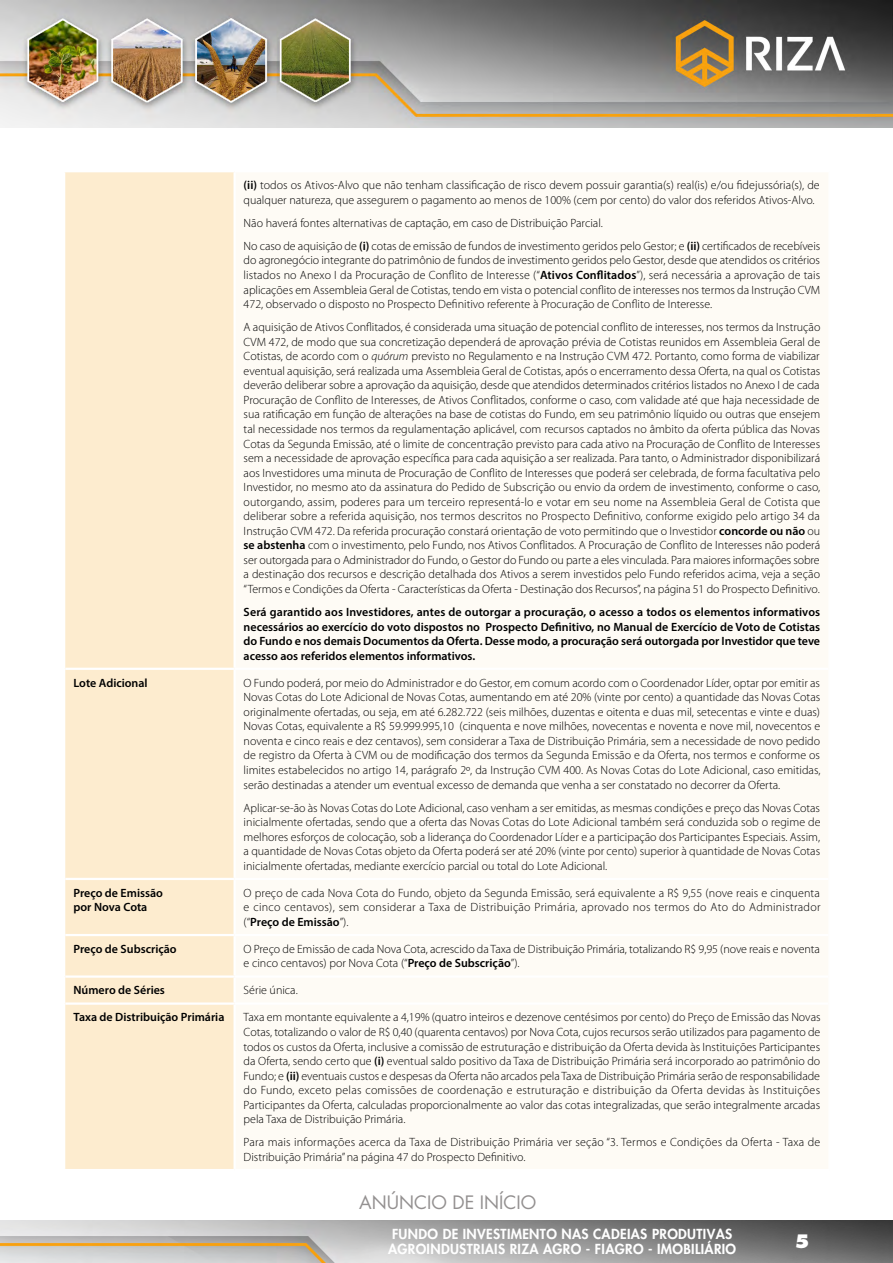
<style>
.page{position:relative;width:893px;height:1263px;background:#fff}
.page>*{position:absolute;margin:0;border:0;box-sizing:border-box;transform-origin:0 0}
.t1{font:18px "Futura PRO";color:#939090}
.t2{font:800 18px "Futura LT";color:#fff}
.t3{font:800 13.5px/15px "Futura PRO";letter-spacing:.025em;color:#fff}
.t4{font:300 12px/14.5px "Myriad Pro";color:#000;text-align:justify}
.t5{font:600 12px/14.5px "Myriad Pro";color:#000;text-align:justify}
.s1{font-weight:600}
.s2{font-style:italic}
</style>
<div class="page">
<img style="left:0;top:1220px;width:893px;height:43px">
<img style="left:0;top:0;width:893px;height:127px">
<div style="left:65px;top:172px;width:168px;height:997px;background:#fdeccf"></div>
<hr style="left:65px;top:668px;width:170px;height:2px;background:#fff">
<hr style="left:65px;top:878px;width:170px;height:2px;background:#fff">
<hr style="left:65px;top:934px;width:170px;height:2px;background:#fff">
<hr style="left:65px;top:975px;width:170px;height:3px;background:#fff">
<hr style="left:65px;top:1002px;width:170px;height:3px;background:#fff">
<p class="t4" style="left:244px;top:178px;width:578px"><span class="s1">(ii)</span> todos os Ativos-Alvo que não tenham classificação de risco devem possuir garantia(s) real(is) e/ou fidejussória(s), de qualquer natureza, que assegurem o pagamento ao menos de 100% (cem por cento) do valor dos referidos Ativos-Alvo.</p>
<p class="t4" style="left:244px;top:211px;width:578px;line-height:23.1px">Não haverá fontes alternativas de captação, em caso de Distribuição Parcial.<br>No caso de aquisição de <span class="s1">(i)</span> cotas de emissão de fundos de investimento geridos pelo Gestor; e <span class="s1">(ii)</span> certificados de recebíveis</p>
<p class="t4" style="left:244px;top:253px;width:578px">do agronegócio integrante do patrimônio de fundos de investimento geridos pelo Gestor, desde que atendidos os critérios listados no Anexo I da Procuração de Conflito de Interesse (“<span class="s1">Ativos Conflitados</span>”), será necessária a aprovação de tais aplicações em Assembleia Geral de Cotistas, tendo em vista o potencial conflito de interesses nos termos da Instrução CVM 472, observado o disposto no Prospecto Definitivo referente à Procuração de Conflito de Interesse.</p>
<p class="t4" style="left:244px;top:320px;width:578px">A aquisição de Ativos Conflitados, é considerada uma situação de potencial conflito de interesses, nos termos da Instrução CVM 472, de modo que sua concretização dependerá de aprovação prévia de Cotistas reunidos em Assembleia Geral de Cotistas, de acordo com o <span class="s2">quórum</span> previsto no Regulamento e na Instrução CVM 472. Portanto, como forma de viabilizar eventual aquisição, será realizada uma Assembleia Geral de Cotistas, após o encerramento dessa Oferta, na qual os Cotistas deverão deliberar sobre a aprovação da aquisição, desde que atendidos determinados critérios listados no Anexo I de cada Procuração de Conflito de Interesses, de Ativos Conflitados, conforme o caso, com validade até que haja necessidade de sua ratificação em função de alterações na base de cotistas do Fundo, em seu patrimônio líquido ou outras que ensejem tal necessidade nos termos da regulamentação aplicável, com recursos captados no âmbito da oferta pública das Novas Cotas da Segunda Emissão, até o limite de concentração previsto para cada ativo na Procuração de Conflito de Interesses sem a necessidade de aprovação específica para cada aquisição a ser realizada. Para tanto, o Administrador disponibilizará aos Investidores uma minuta de Procuração de Conflito de Interesses que poderá ser celebrada, de forma facultativa pelo Investidor, no mesmo ato da assinatura do Pedido de Subscrição ou envio da ordem de investimento, conforme o caso, outorgando, assim, poderes para um terceiro representá-lo e votar em seu nome na Assembleia Geral de Cotista que deliberar sobre a referida aquisição, nos termos descritos no Prospecto Definitivo, conforme exigido pelo artigo 34 da Instrução CVM 472. Da referida procuração constará orientação de voto permitindo que o Investidor <span class="s1">concorde ou não</span> ou <span class="s1">se abstenha</span> com o investimento, pelo Fundo, nos Ativos Conflitados. A Procuração de Conflito de Interesses não poderá ser outorgada para o Administrador do Fundo, o Gestor do Fundo ou parte a eles vinculada. Para maiores informações sobre a destinação dos recursos e descrição detalhada dos Ativos a serem investidos pelo Fundo referidos acima, veja a seção “Termos e Condições da Oferta - Características da Oferta - Destinação dos Recursos”, na página 51 do Prospecto Definitivo.</p>
<p class="t5" style="left:244px;top:604px;width:578px">Será garantido aos Investidores, antes de outorgar a procuração, o acesso a todos os elementos informativos necessários ao exercício do voto dispostos no Prospecto Definitivo, no Manual de Exercício de Voto de Cotistas do Fundo e nos demais Documentos da Oferta. Desse modo, a procuração será outorgada por Investidor que teve acesso aos referidos elementos informativos.</p>
<p class="t5" style="left:74px;top:675px;width:76px">Lote Adicional</p>
<p class="t4" style="left:244px;top:676px;width:578px">O Fundo poderá, por meio do Administrador e do Gestor, em comum acordo com o Coordenador Líder, optar por emitir as Novas Cotas do Lote Adicional de Novas Cotas, aumentando em até 20% (vinte por cento) a quantidade das Novas Cotas originalmente ofertadas, ou seja, em até 6.282.722 (seis milhões, duzentas e oitenta e duas mil, setecentas e vinte e duas)<br>Novas Cotas, equivalente a R$ 59.999.995,10 (cinquenta e nove milhões, novecentas e noventa e nove mil, novecentos e noventa e cinco reais e dez centavos), sem considerar a Taxa de Distribuição Primária, sem a necessidade de novo pedido de registro da Oferta à CVM ou de modificação dos termos da Segunda Emissão e da Oferta, nos termos e conforme os limites estabelecidos no artigo 14, parágrafo 2º, da Instrução CVM 400. As Novas Cotas do Lote Adicional, caso emitidas, serão destinadas a atender um eventual excesso de demanda que venha a ser constatado no decorrer da Oferta.</p>
<p class="t4" style="left:244px;top:800px;width:578px">Aplicar-se-ão às Novas Cotas do Lote Adicional, caso venham a ser emitidas, as mesmas condições e preço das Novas Cotas inicialmente ofertadas, sendo que a oferta das Novas Cotas do Lote Adicional também será conduzida sob o regime de melhores esforços de colocação, sob a liderança do Coordenador Líder e a participação dos Participantes Especiais. Assim, a quantidade de Novas Cotas objeto da Oferta poderá ser até 20% (vinte por cento) superior à quantidade de Novas Cotas inicialmente ofertadas, mediante exercício parcial ou total do Lote Adicional.</p>
<p class="t5" style="left:74px;top:885px;width:91px">Preço de Emissão por Nova Cota</p>
<p class="t4" style="left:244px;top:886px;width:578px">O preço de cada Nova Cota do Fundo, objeto da Segunda Emissão, será equivalente a R$ 9,55 (nove reais e cinquenta e cinco centavos), sem considerar a Taxa de Distribuição Primária, aprovado nos termos do Ato do Administrador (“<span class="s1">Preço de Emissão</span>”).</p>
<p class="t5" style="left:74px;top:941px;width:105px">Preço de Subscrição</p>
<p class="t4" style="left:244px;top:942px;width:578px">O Preço de Emissão de cada Nova Cota, acrescido da Taxa de Distribuição Primária, totalizando R$ 9,95 (nove reais e noventa e cinco centavos) por Nova Cota (“<span class="s1">Preço de Subscrição</span>”).</p>
<p class="t5" style="left:74px;top:983px;width:93px">Número de Séries</p>
<p class="t4" style="left:244px;top:983px;width:56px">Série única.</p>
<p class="t5" style="left:74px;top:1010px;width:152px">Taxa de Distribuição Primária</p>
<p class="t4" style="left:244px;top:1010px;width:578px">Taxa em montante equivalente a 4,19% (quatro inteiros e dezenove centésimos por cento) do Preço de Emissão das Novas Cotas, totalizando o valor de R$ 0,40 (quarenta centavos) por Nova Cota, cujos recursos serão utilizados para pagamento de todos os custos da Oferta, inclusive a comissão de estruturação e distribuição da Oferta devida às Instituições Participantes da Oferta, sendo certo que <span class="s1">(i)</span> eventual saldo positivo da Taxa de Distribuição Primária será incorporado ao patrimônio do Fundo; e <span class="s1">(ii)</span> eventuais custos e despesas da Oferta não arcados pela Taxa de Distribuição Primária serão de responsabilidade do Fundo, exceto pelas comissões de coordenação e estruturação e distribuição da Oferta devidas às Instituições Participantes da Oferta, calculadas proporcionalmente ao valor das cotas integralizadas, que serão integralmente arcadas pela Taxa de Distribuição Primária.</p>
<p class="t4" style="left:244px;top:1135px;width:578px">Para mais informações acerca da Taxa de Distribuição Primária ver seção “3. Termos e Condições da Oferta - Taxa de<br>Distribuição Primária” na página 47 do Prospecto Definitivo.</p>
<h1 class="t1" style="left:359px;top:1190px;width:178px">ANÚNCIO DE INÍCIO</h1>
<p class="t3" style="left:388px;top:1226px;width:350px">FUNDO DE INVESTIMENTO NAS CADEIAS PRODUTIVAS<br>AGROINDUSTRIAIS RIZA AGRO - FIAGRO - IMOBILIÁRIO</p>
<h1 class="t2" style="left:794px;top:1230px;width:16px">5</h1>
</div>
